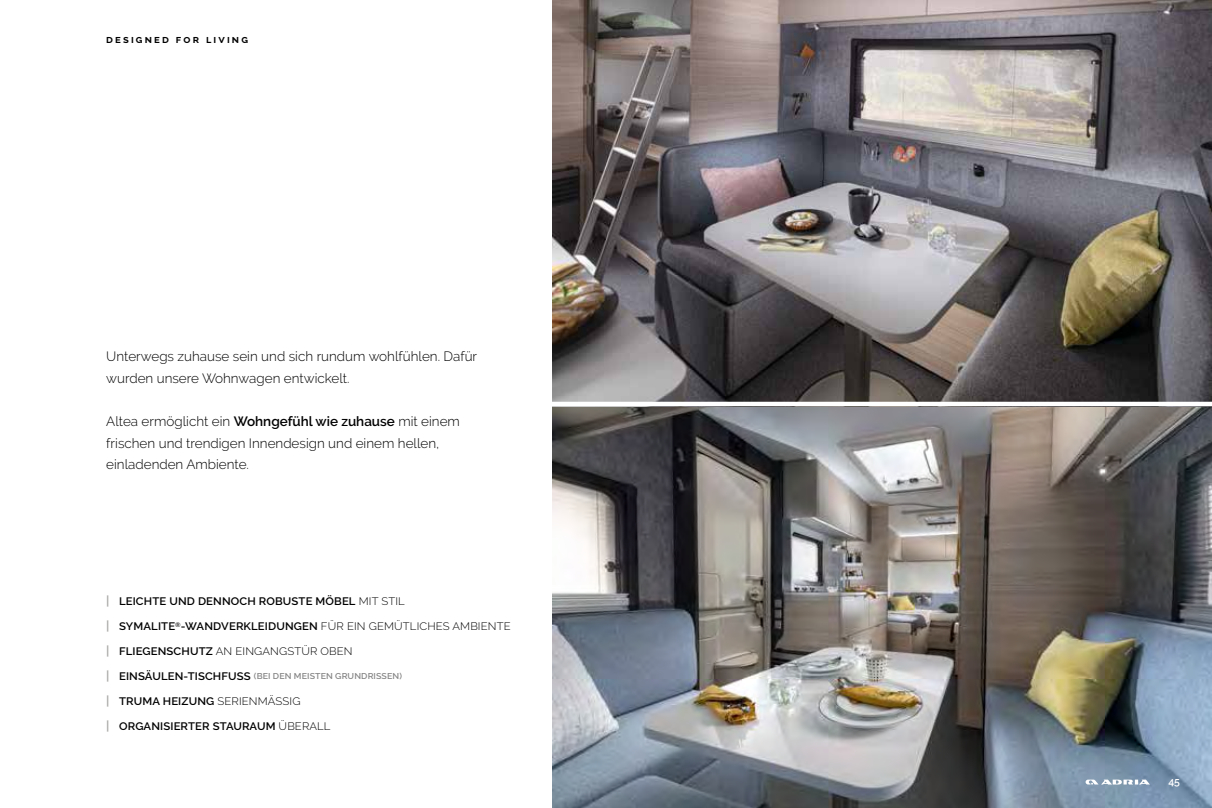
<style>
.page{position:relative;width:1212px;height:808px;background:#fff}
.page>*{position:absolute;margin:0;border:0;box-sizing:border-box;transform-origin:0 0}
.t1{font:300 13.5px/21.6px "Raleway";color:#000}
.t2{font:600 10.8px "Raleway";letter-spacing:.01em;color:#000;scale:1.04 1}
.t3{font:300 10.8px "Raleway";letter-spacing:.01em;color:#000;scale:1.04 1}
.t4{font:700 10.8px "Raleway";letter-spacing:.2em;color:#000}
.t5{font:600 10.5px "Raleway";color:#fff}
.t6{font:600 8.4px "Raleway";letter-spacing:.01em;color:#878787;scale:1.04 1}
.s1{font-weight:600}
.s2{font-size:12.45px;color:#a8a8a7}
.s3{font-weight:300}
.s4{font-weight:600;font-size:12.45px;color:#a8a8a7}
.s5{font-size:10.8px;color:#000}
</style>
<div class="page">
<img style="left:553px;top:406px;width:659px;height:402px">
<img style="left:553px;top:0;width:659px;height:402px">
<svg style="left:1085px;top:779px;width:65px;height:5px"></svg>
<p class="t4" style="left:106px;top:33px;width:143px">designed for living</p>
<p class="t1" style="left:106px;top:346px;width:372px">Unterwegs zuhause sein und sich rundum wohlfühlen. Dafür wurden unsere Wohnwagen entwickelt.</p>
<p class="t1" style="left:106px;top:411px;width:355px">Altea ermöglicht ein <span class="s1">Wohngefühl wie zuhause</span> mit einem frischen und trendigen Innendesign und einem hellen, einladenden Ambiente.</p>
<p class="t2" style="left:106px;top:595px;width:288px"><span class="s2">|</span> LEICHTE UND DENNOCH ROBUSTE MÖBEL <span class="s3">MIT STIL</span></p>
<p class="t2" style="left:106px;top:620px;width:390px"><span class="s2">|</span> SYMALITE<sup>®</sup>-WANDVERKLEIDUNGEN <span class="s3">FÜR EIN GEMÜTLICHES AMBIENTE</span></p>
<p class="t3" style="left:106px;top:645px;width:238px"><span class="s4">|</span> <span class="s1">FLIEGENSCHUTZ</span> AN EINGANGSTÜR OBEN</p>
<p class="t6" style="left:106px;top:671px;width:286px"><span class="s2">|</span> <span class="s5">EINSÄULEN-TISCHFUSS</span> (BEI DEN MEISTEN GRUNDRISSEN)</p>
<p class="t2" style="left:106px;top:695px;width:188px"><span class="s2">|</span> TRUMA HEIZUNG <span class="s3">SERIENMÄSSIG</span></p>
<p class="t2" style="left:106px;top:720px;width:217px"><span class="s2">|</span> ORGANISIERTER STAURAUM <span class="s3">ÜBERALL</span></p>
<p class="t5" style="left:1168px;top:775px;width:13px">45</p>
</div>
